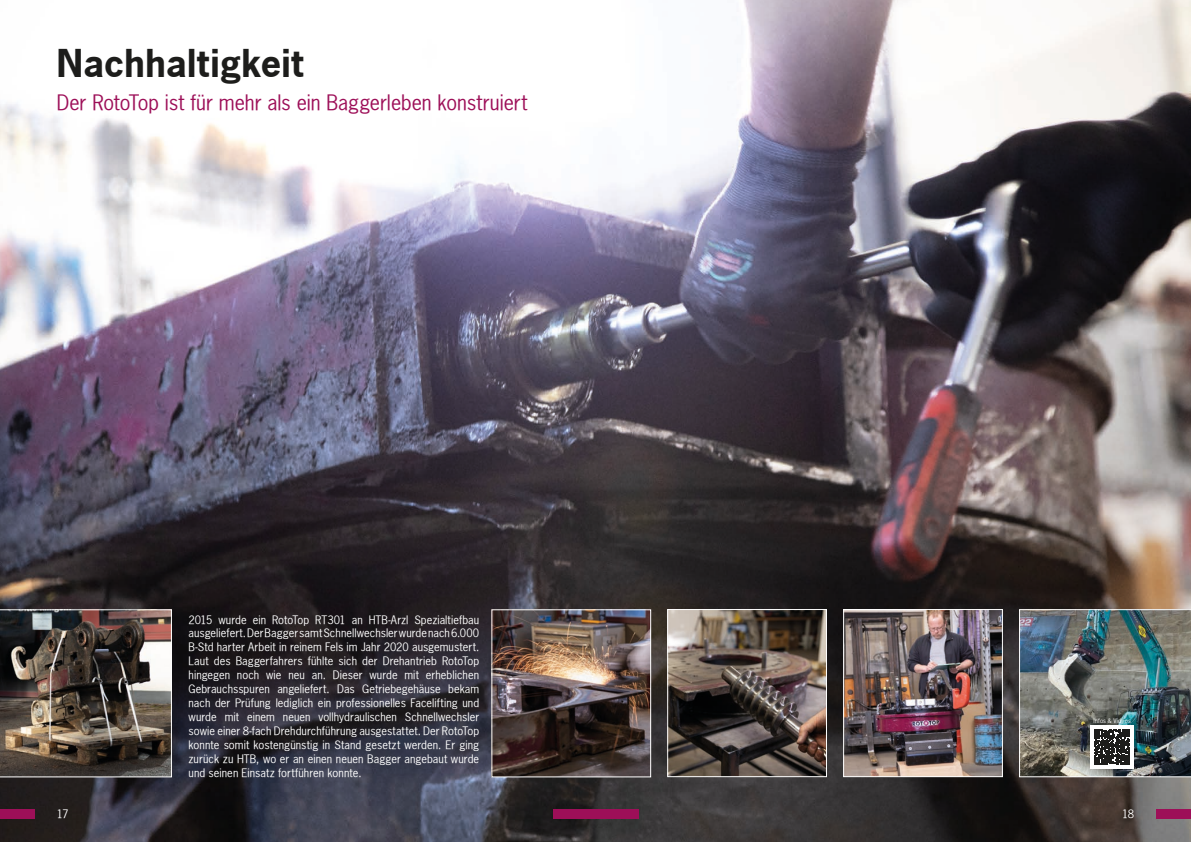
<style>
.page{position:relative;width:1191px;height:842px;background:#fff}
.page>*{position:absolute;margin:0;border:0;box-sizing:border-box;transform-origin:0 0}
.t1{font:700 36px "News Gothic";letter-spacing:.005em;color:#1d1d1b}
.t2{font:20px "News Gothic";color:#9d0f58}
.t3{font:11px/13.9px "News Gothic";letter-spacing:.005em;color:#fff;text-align:justify}
.t4{font:6px "News Gothic";letter-spacing:.03em;color:#fff}
</style>
<div class="page">
<img style="left:0;top:0;width:1191px;height:842px">
<img style="left:493px;top:611px;width:156px;height:164px">
<div style="left:491px;top:609px;width:160px;height:168px;border:1px solid #fff"></div>
<img style="left:845px;top:611px;width:155px;height:164px">
<div style="left:843px;top:609px;width:159px;height:168px;border:1px solid #fff"></div>
<img style="left:0;top:609px;width:172px;height:168px">
<img style="left:669px;top:611px;width:155px;height:164px">
<div style="left:667px;top:609px;width:159px;height:168px;border:1px solid #fff"></div>
<img style="left:1019px;top:609px;width:172px;height:168px">
<div style="left:553px;top:809px;width:85px;height:10px;background:#9d0f58"></div>
<div style="left:1157px;top:809px;width:34px;height:10px;background:#9d0f58"></div>
<div style="left:0;top:809px;width:35px;height:10px;background:#9d0f58"></div>
<h1 class="t1" style="left:57px;top:40px;width:248px">Nachhaltigkeit</h1>
<h2 class="t2" style="left:57px;top:89px;width:472px">Der RotoTop ist für mehr als ein Baggerleben konstruiert</h2>
<p class="t3" style="left:189px;top:612px;width:292px">2015 wurde ein RotoTop RT301 an HTB-Arzl Spezialtiefbau ausgeliefert. Der Bagger samt Schnellwechsler wurde nach 6.000<br>B-Std harter Arbeit in reinem Fels im Jahr 2020 ausgemustert.<br>Laut des Baggerfahrers fühlte sich der Drehantrieb RotoTop hingegen noch wie neu an. Dieser wurde mit erheblichen Gebrauchsspuren angeliefert. Das Getriebegehäuse bekam nach der Prüfung lediglich ein professionelles Facelifting und wurde mit einem neuen vollhydraulischen Schnellwechsler sowie einer 8-fach Drehdurchführung ausgestattet. Der RotoTop konnte somit kostengünstig in Stand gesetzt werden. Er ging zurück zu HTB, wo er an einen neuen Bagger angebaut wurde und seinen Einsatz fortführen konnte.</p>
<p class="t4" style="left:1093px;top:717px;width:39px">Infos &amp; Videos</p>
<p class="t3" style="left:57px;top:807px;width:13px">17</p>
<p class="t3" style="left:1122px;top:807px;width:14px">18</p>
</div>
